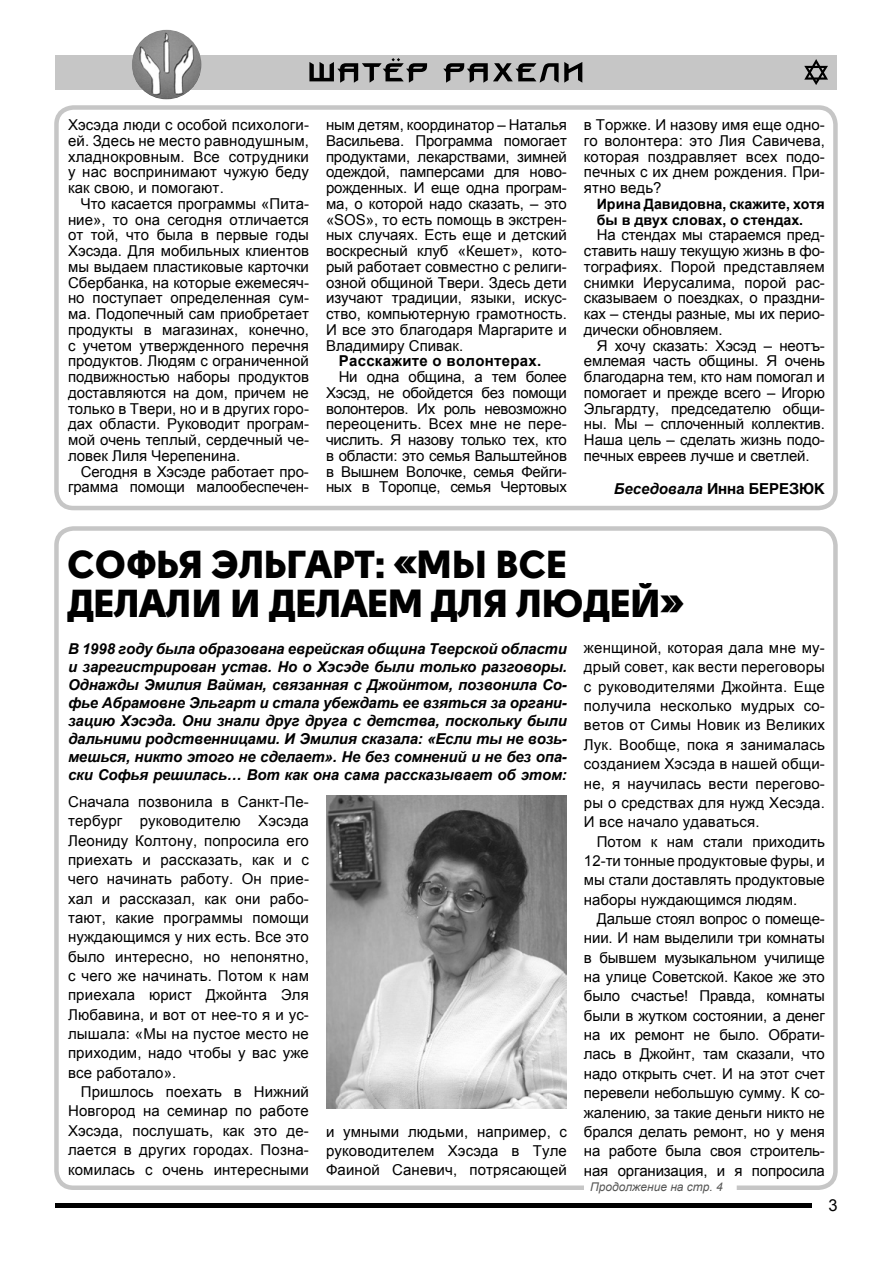
<style>
.page{position:relative;width:893px;height:1263px;background:#fff}
.page>*{position:absolute;margin:0;border:0;box-sizing:border-box;transform-origin:0 0}
.t1{font:39px/39px "Solomon Sans Black";letter-spacing:-.005em;color:#000}
.t2{font:16.5px "Arial";color:#000}
.t3{font:15px/15.8px "Arial";color:#000;text-align:justify}
.t4{font:italic 700 15px/18px "Arial";letter-spacing:-.01em;color:#000;text-align:justify}
.t5{font:700 15px "Arial";letter-spacing:.02em;color:#000}
.t6{font:700 15px "Helios";letter-spacing:-.005em;color:#000}
.t7{font:700 14.25px/15.8px "Arial";color:#000}
.t8{font:italic 12px "Arial";color:#575756}
.s1{font-family:"Arial";font-style:italic}
</style>
<div class="page">
<div style="left:55px;top:55px;width:781px;height:34px;background:#c6c6c6"></div>
<hr style="left:55px;top:1203px;width:757px;height:4px;background:#000">
<svg style="left:804px;top:59px;width:24px;height:26px"></svg>
<svg style="left:443px;top:62px;width:139px;height:21px"></svg>
<svg style="left:309px;top:58px;width:118px;height:25px"></svg>
<img style="left:132px;top:30px;width:69px;height:69px;border-radius:35px">
<div style="left:54px;top:105px;width:784px;height:405px;border:4px solid #c6c6c6;border-radius:17px"></div>
<img style="left:326px;top:796px;width:241px;height:313px">
<div style="left:54px;top:526px;width:784px;height:664px;border:4px solid #c6c6c6;border-radius:17px"></div>
<p class="t3" style="left:68px;top:117px;width:242px">Хэсэда люди с особой психологи&shy;ей. Здесь не место равнодушным, хладнокровным. Все сотрудники у нас воспринимают чужую беду как свою, и помогают.</p>
<p class="t3" style="left:68px;top:196px;width:242px;text-indent:13px">Что касается программы «Пита&shy;ние», то она сегодня отличается от той, что была в первые годы Хэсэда. Для мобильных клиентов мы выдаем пластиковые карточки Сбербанка, на которые ежемесяч&shy;но поступает определенная сум&shy;ма. Подопечный сам приобретает продукты в магазинах, конечно, с учетом утвержденного перечня продуктов. Людям с ограниченной подвижностью наборы продуктов доставляются на дом, причем не только в Твери, но и в других горо&shy;дах области. Руководит програм&shy;мой очень теплый, сердечный че&shy;ловек Лиля Черепенина.</p>
<p class="t3" style="left:68px;top:463px;width:242px;text-align:right">Сегодня в Хэсэде работает про&shy;грамма помощи малообеспечен-</p>
<p class="t3" style="left:326px;top:117px;width:242px">ным детям, координатор – Наталья Васильева. Программа помогает продуктами, лекарствами, зимней одеждой, памперсами для ново&shy;рожденных. И еще одна програм&shy;ма, о которой надо сказать, – это «SOS», то есть помощь в экстрен&shy;ных случаях. Есть еще и детский воскресный клуб «Кешет», кото&shy;рый работает совместно с религи&shy;озной общиной Твери. Здесь дети изучают традиции, языки, искус&shy;ство, компьютерную грамотность.<br>И все это благодаря Маргарите и Владимиру Спивак.</p>
<p class="t5" style="left:339px;top:351px;width:204px">Расскажите о волонтерах.</p>
<p class="t3" style="left:326px;top:369px;width:242px;text-indent:13px">Ни одна община, а тем более Хэсэд, не обойдется без помощи волонтеров. Их роль невозможно переоценить. Всех мне не пере&shy;числить. Я назову только тех, кто в области: это семья Вальштейнов в Вышнем Волочке, семья Фейги&shy;ных в Торопце, семья Чертовых</p>
<p class="t3" style="left:584px;top:117px;width:242px">в Торжке. И назову имя еще одно&shy;го волонтера: это Лия Савичева, которая поздравляет всех подо&shy;печных с их днем рождения. При&shy;ятно ведь?</p>
<p class="t7" style="left:597px;top:196px;width:230px">Ирина Давидовна, скажите, хотя бы в двух словах, о стендах.</p>
<p class="t3" style="left:584px;top:227px;width:242px;text-indent:13px">На стендах мы стараемся пред&shy;ставить нашу текущую жизнь в фо&shy;тографиях. Порой представляем снимки Иерусалима, порой рас&shy;сказываем о поездках, о праздни&shy;ках – стенды разные, мы их перио&shy;дически обновляем.</p>
<p class="t3" style="left:584px;top:337px;width:242px;text-indent:13px">Я хочу сказать: Хэсэд – неотъ&shy;емлемая часть общины. Я очень благодарна тем, кто нам помогал и помогает и прежде всего – Игорю Эльгардту, председателю общи&shy;ны. Мы – сплоченный коллектив.<br>Наша цель – сделать жизнь подо&shy;печных евреев лучше и светлей.</p>
<p class="t6" style="left:614px;top:480px;width:213px"><span class="s1">Беседовала</span> Инна БЕРЕЗЮК</p>
<h1 class="t1" style="left:68px;top:545px;width:617px">СОФЬЯ ЭЛЬГАРТ: «МЫ ВСЕ<br>ДЕЛАЛИ И ДЕЛАЕМ ДЛЯ ЛЮДЕЙ»</h1>
<p class="t4" style="left:68px;top:641px;width:500px">В 1998 году была образована еврейская община Тверской области и зарегистрирован устав. Но о Хэсэде были только разговоры.<br>Однажды Эмилия Вайман, связанная с Джойнтом, позвонила Со&shy;фье Абрамовне Эльгарт и стала убеждать ее взяться за органи&shy;зацию Хэсэда. Они знали друг друга с детства, поскольку были дальними родственницами. И Эмилия сказала: «Если ты не возь&shy;мешься, никто этого не сделает». Не без сомнений и не без опа&shy;ски Софья решилась… Вот как она сама рассказывает об этом:</p>
<p class="t3" style="left:68px;top:792px;width:242px;line-height:19.4px">Сначала позвонила в Санкт-Пе&shy;тербург руководителю Хэсэда Леониду Колтону, попросила его приехать и рассказать, как и с чего начинать работу. Он прие&shy;хал и рассказал, как они рабо&shy;тают, какие программы помощи нуждающимся у них есть. Все это было интересно, но непонятно, с чего же начинать. Потом к нам приехала юрист Джойнта Эля Любавина, и вот от нее-то я и ус&shy;лышала: «Мы на пустое место не приходим, надо чтобы у вас уже все работало».</p>
<p class="t3" style="left:68px;top:1082px;width:242px;line-height:19.4px;text-indent:13px">Пришлось поехать в Нижний Новгород на семинар по работе Хэсэда, послушать, как это де&shy;лается в других городах. Позна&shy;комилась с очень интересными</p>
<p class="t3" style="left:584px;top:638px;width:242px;line-height:19.4px">женщиной, которая дала мне му&shy;дрый совет, как вести переговоры с руководителями Джойнта. Еще получила несколько мудрых со&shy;ветов от Симы Новик из Великих Лук. Вообще, пока я занималась созданием Хэсэда в нашей общи&shy;не, я научилась вести перегово&shy;ры о средствах для нужд Хесэда.<br>И все начало удаваться.</p>
<p class="t3" style="left:584px;top:832px;width:242px;line-height:19.4px;text-indent:13px">Потом к нам стали приходить 12-ти тонные продуктовые фуры, и мы стали доставлять продуктовые наборы нуждающимся людям.</p>
<p class="t3" style="left:584px;top:909px;width:242px;line-height:19.4px;text-indent:13px">Дальше стоял вопрос о помеще&shy;нии. И нам выделили три комнаты в бывшем музыкальном училище на улице Советской. Какое же это было счастье! Правда, комнаты были в жутком состоянии, а денег на их ремонт не было. Обрати&shy;лась в Джойнт, там сказали, что надо открыть счет. И на этот счет перевели небольшую сумму. К со&shy;жалению, за такие деньги никто не брался делать ремонт, но у меня на работе была своя строитель&shy;ная организация, и я попросила</p>
<p class="t3" style="left:326px;top:1122px;width:242px;line-height:19.4px">и умными людьми, например, с руководителем Хэсэда в Туле Фаиной Саневич, потрясающей</p>
<p class="t8" style="left:590px;top:1179px;width:134px">Продолжение на стр. 4</p>
<p class="t2" style="left:828px;top:1194px;width:11px">3</p>
</div>
